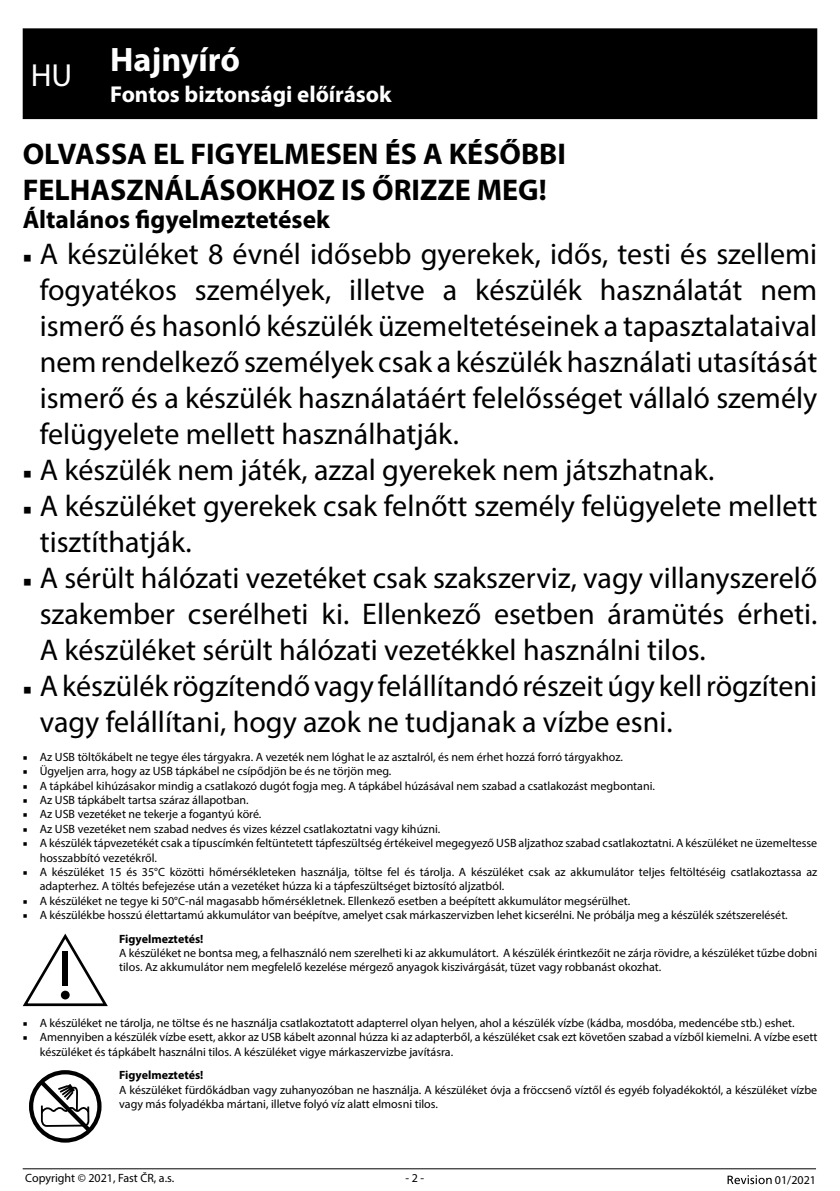
<style>
.page{position:relative;width:840px;height:1191px;background:#fff}
.page>*{position:absolute;margin:0;border:0;box-sizing:border-box;transform-origin:0 0}
.t1{font:700 34px "Myriad Pro";color:#fff}
.t2{font:30px/36px "Myriad Pro";color:#000;text-align:justify}
.t3{font:700 30px/36px "Myriad Pro";color:#000}
.t4{font:700 25.4px "Myriad Pro";color:#000}
.t5{font:700 23px "Myriad Pro";color:#fff}
.t6{font:12px/14.4px "Myriad Pro";color:#000}
.t7{font:700 12px "Myriad Pro";color:#000}
.s1{font-family:"Minion Pro";font-size:23px}
.s2{font-family:"Minion Pro"}
.s3{font-weight:700}
</style>
<div class="page">
<hr style="left:23px;top:1168px;width:792px;height:1px;background:#000">
<svg style="left:727px;top:1175px;width:44px;height:9px"></svg>
<div style="left:23px;top:28px;width:793px;height:91px;background:#000"></div>
<svg style="left:23px;top:933px;width:85px;height:73px"></svg>
<div style="left:62px;top:951px;width:6px;height:35px;background:#000"></div>
<div style="left:61px;top:990px;width:9px;height:9px;background:#000;border-radius:50%"></div>
<div style="left:29px;top:1070px;width:72px;height:72px;border:4px solid #000;border-radius:50%"></div>
<svg style="left:35px;top:1076px;width:60px;height:60px"></svg>
<h1 class="t1" style="left:31px;top:37px;width:211px"><sub>HU</sub> Hajnyíró</h1>
<h3 class="t5" style="left:110px;top:79px;width:283px">Fontos biztonsági előírások</h3>
<h2 class="t3" style="left:23px;top:135px;width:544px">OLVASSA EL FIGYELMESEN ÉS A KÉSŐBBI<br>FELHASZNÁLÁSOKHOZ IS ŐRIZZE MEG!</h2>
<h3 class="t4" style="left:23px;top:203px;width:308px">Általános figyelmeztetések</h3>
<p class="t2" style="left:40px;top:235px;width:778px;text-indent:-17px"><span class="s1">■</span> A készüléket 8 évnél idősebb gyerekek, idős, testi és szellemi fogyatékos személyek, illetve a készülék használatát nem ismerő és hasonló készülék üzemeltetéseinek a tapasztalataival nem rendelkező személyek csak a készülék használati utasítását ismerő és a készülék használatáért felelősséget vállaló személy felügyelete mellett használhatják.</p>
<h2 class="t2" style="left:23px;top:451px;width:692px"><span class="s1">■</span> A készülék nem játék, azzal gyerekek nem játszhatnak.</h2>
<h2 class="t2" style="left:40px;top:487px;width:778px;text-indent:-17px"><span class="s1">■</span> A készüléket gyerekek csak felnőtt személy felügyelete mellett tisztíthatják.</h2>
<h2 class="t2" style="left:40px;top:559px;width:778px;text-indent:-17px"><span class="s1">■</span> A sérült hálózati vezetéket csak szakszerviz, vagy villanyszerelő szakember cserélheti ki. Ellenkező esetben áramütés érheti.<br>A készüléket sérült hálózati vezetékkel használni tilos.</h2>
<h2 class="t2" style="left:40px;top:667px;width:778px;text-indent:-17px"><span class="s1">■</span> A készülék rögzítendő vagy felállítandó részeit úgy kell rögzíteni vagy felállítani, hogy azok ne tudjanak a vízbe esni.</h2>
<p class="t6" style="left:23px;top:749px;width:601px"><span class="s2">■</span> Az USB töltőkábelt ne tegye éles tárgyakra. A vezeték nem lóghat le az asztalról, és nem érhet hozzá forró tárgyakhoz.</p>
<p class="t6" style="left:23px;top:763px;width:370px"><span class="s2">■</span> Ügyeljen arra, hogy az USB tápkábel ne csípődjön be és ne törjön meg.</p>
<p class="t6" style="left:23px;top:778px;width:633px"><span class="s2">■</span> A tápkábel kihúzásakor mindig a csatlakozó dugót fogja meg. A tápkábel húzásával nem szabad a csatlakozást megbontani.</p>
<p class="t6" style="left:23px;top:792px;width:227px"><span class="s2">■</span> Az USB tápkábelt tartsa száraz állapotban.</p>
<p class="t6" style="left:23px;top:807px;width:240px"><span class="s2">■</span> Az USB vezetéket ne tekerje a fogantyú köré.</p>
<p class="t6" style="left:23px;top:821px;width:419px"><span class="s2">■</span> Az USB vezetéket nem szabad nedves és vizes kézzel csatlakoztatni vagy kihúzni.</p>
<p class="t6" style="left:40px;top:835px;width:778px;text-indent:-17px"><span class="s2">■</span> A készülék tápvezetékét csak a típuscímkén feltüntetett tápfeszültség értékeivel megegyező USB aljzathoz szabad csatlakoztatni. A készüléket ne üzemeltesse hosszabbító vezetékről.</p>
<p class="t6" style="left:40px;top:864px;width:778px;text-indent:-17px"><span class="s2">■</span> A készüléket 15 és 35°C közötti hőmérsékleteken használja, töltse fel és tárolja. A készüléket csak az akkumulátor teljes feltöltéséig csatlakoztassa az adapterhez. A töltés befejezése után a vezetéket húzza ki a tápfeszültséget biztosító aljzatból.</p>
<p class="t6" style="left:23px;top:893px;width:608px"><span class="s2">■</span> A készüléket ne tegye ki 50°C-nál magasabb hőmérsékletnek. Ellenkező esetben a beépített akkumulátor megsérülhet.</p>
<p class="t6" style="left:119px;top:903px;width:669px;line-height:23.4px;text-indent:-96px"><span class="s2">■</span> A készülékbe hosszú élettartamú akkumulátor van beépítve, amelyet csak márkaszervizben lehet kicserélni. Ne próbálja meg a készülék szétszerelését.<br><span class="s3">Figyelmeztetés!</span></p>
<p class="t6" style="left:119px;top:945px;width:699px">A készüléket ne bontsa meg, a felhasználó nem szerelheti ki az akkumulátort. A készülék érintkezőit ne zárja rövidre, a készüléket tűzbe dobni tilos. Az akkumulátor nem megfelelő kezelése mérgező anyagok kiszivárgását, tüzet vagy robbanást okozhat.</p>
<p class="t6" style="left:23px;top:1015px;width:773px"><span class="s2">■</span> A készüléket ne tárolja, ne töltse és ne használja csatlakoztatott adapterrel olyan helyen, ahol a készülék vízbe (kádba, mosdóba, medencébe stb.) eshet.</p>
<p class="t6" style="left:40px;top:1030px;width:778px;text-indent:-17px"><span class="s2">■</span> Amennyiben a készülék vízbe esett, akkor az USB kábelt azonnal húzza ki az adapterből, a készüléket csak ezt követően szabad a vízből kiemelni. A vízbe esett készüléket és tápkábelt használni tilos. A készüléket vigye márkaszervizbe javításra.</p>
<p class="t7" style="left:119px;top:1067px;width:86px">Figyelmeztetés!</p>
<p class="t6" style="left:119px;top:1082px;width:699px">A készüléket fürdőkádban vagy zuhanyozóban ne használja. A készüléket óvja a fröccsenő víztől és egyéb folyadékoktól, a készüléket vízbe vagy más folyadékba mártani, illetve folyó víz alatt elmosni tilos.</p>
<p class="t6" style="left:25px;top:1170px;width:150px">Copyright © 2021, Fast ČR, a.s.</p>
<p class="t6" style="left:405px;top:1170px;width:20px">- 2 -</p>
<p class="t6" style="left:774px;top:1172px;width:43px">01/2021</p>
</div>
